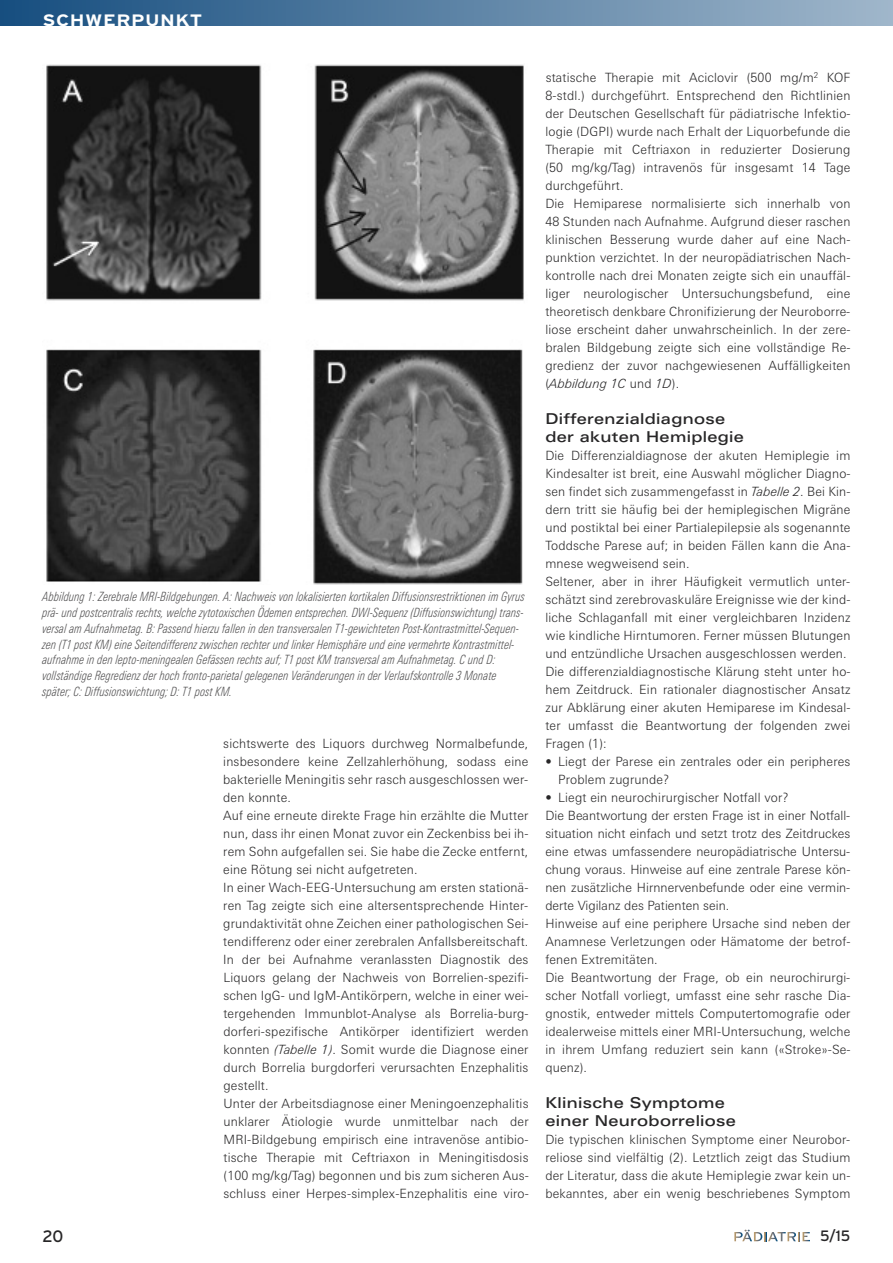
<style>
.page{position:relative;width:893px;height:1263px;background:#fff}
.page>*{position:absolute;margin:0;border:0;box-sizing:border-box;transform-origin:0 0}
.t1{font:700 16.5px "Interstate";letter-spacing:.025em;color:#fff;scale:1.2 1}
.t2{font:16.5px "Interstate";color:#272627}
.t3{font:500 15px/18px "Linotype Univers Extd";letter-spacing:.02em;color:#272627}
.t4{font:15px "Interstate";color:#272627}
.t5{font:300 12.75px/18px "Linotype Univers Basic";letter-spacing:.015em;color:#272627}
.t6{font:italic 300 condensed 12.75px/15.8px "Linotype Univers";letter-spacing:.01em;color:#525152;scale:.9 1}
.s1{font-style:italic}
</style>
<div class="page">
<div style="left:0;top:0;width:893px;height:26px;background:linear-gradient(to right,#164e7f,#a0b7cb)"></div>
<svg style="left:734px;top:1230px;width:76px;height:11px"></svg>
<img style="left:46px;top:64px;width:478px;height:521px">
<p class="t1" style="left:43px;top:11px;width:135px">SCHWERPUNKT</p>
<p class="t6" style="left:43px;top:590px;width:537px">Abbildung 1: Zerebrale MRI-Bildgebungen. A: Nachweis von lokalisierten kortikalen Diffusionsrestriktionen im Gyrus prä- und postcentralis rechts, welche zytotoxischen Ödemen entsprechen. DWI-Sequenz (Diffusionswichtung) trans&shy;versal am Aufnahmetag. B: Passend hierzu fallen in den transversalen T1-gewichteten Post-Kontrastmittel-Sequen&shy;zen (T1 post KM) eine Seitendifferenz zwischen rechter und linker Hemisphäre und eine vermehrte Kontrastmittel&shy;aufnahme in den lepto-meningealen Gefässen rechts auf; T1 post KM transversal am Aufnahmetag. C und D: vollständige Regredienz der hoch fronto-parietal gelegenen Veränderungen in der Verlaufskontrolle 3 Monate später; C: Diffusionswichtung; D: T1 post KM.</p>
<p class="t5" style="left:223px;top:735px;width:307px">sichtswerte des Liquors durchweg Normalbefunde, insbesondere keine Zellzahlerhöhung, sodass eine bakterielle Meningitis sehr rasch ausgeschlossen wer&shy;den konnte.<br>Auf eine erneute direkte Frage hin erzählte die Mutter nun, dass ihr einen Monat zuvor ein Zeckenbiss bei ih&shy;rem Sohn aufgefallen sei. Sie habe die Zecke entfernt, eine Rötung sei nicht aufgetreten.<br>In einer Wach-EEG-Untersuchung am ersten stationä&shy;ren Tag zeigte sich eine altersentsprechende Hinter&shy;grundaktivität ohne Zeichen einer pathologischen Sei&shy;tendifferenz oder einer zerebralen Anfallsbereitschaft.<br>In der bei Aufnahme veranlassten Diagnostik des Liquors gelang der Nachweis von Borrelien-spezifi&shy;schen IgG- und IgM-Antikörpern, welche in einer wei&shy;tergehenden Immunblot-Analyse als Borrelia-burg&shy;dorferi-spezifische Antikörper identifiziert werden konnten <span class="s1">(Tabelle 1)</span>. Somit wurde die Diagnose einer durch Borrelia burgdorferi verursachten Enzephalitis gestellt.<br>Unter der Arbeitsdiagnose einer Meningoenzephalitis unklarer Ätiologie wurde unmittelbar nach der MRI-Bildgebung empirisch eine intravenöse antibio&shy;tische Therapie mit Ceftriaxon in Meningitisdosis (100 mg/kg/Tag) begonnen und bis zum sicheren Aus&shy;schluss einer Herpes-simplex-Enzephalitis eine viro-</p>
<p class="t5" style="left:545px;top:69px;width:307px">statische Therapie mit Aciclovir (500 mg/m<sup>2</sup> KOF 8-stdl.) durchgeführt. Entsprechend den Richtlinien der Deutschen Gesellschaft für pädiatrische Infektio&shy;logie (DGPI) wurde nach Erhalt der Liquorbefunde die Therapie mit Ceftriaxon in reduzierter Dosierung (50 mg/kg/Tag) intravenös für insgesamt 14 Tage durchgeführt.<br>Die Hemiparese normalisierte sich innerhalb von 48 Stunden nach Aufnahme. Aufgrund dieser raschen klinischen Besserung wurde daher auf eine Nach&shy;punktion verzichtet. In der neuropädiatrischen Nach&shy;kontrolle nach drei Monaten zeigte sich ein unauffäl&shy;liger neurologischer Untersuchungsbefund, eine theoretisch denkbare Chronifizierung der Neuroborre&shy;liose erscheint daher unwahrscheinlich. In der zere&shy;bralen Bildgebung zeigte sich eine vollständige Re&shy;gredienz der zuvor nachgewiesenen Auffälligkeiten (<span class="s1">Abbildung 1C</span> und <span class="s1">1D</span>).</p>
<p class="t3" style="left:545px;top:411px;width:200px">Differenzialdiagnose der akuten Hemiplegie</p>
<p class="t5" style="left:545px;top:447px;width:307px">Die Differenzialdiagnose der akuten Hemiplegie im Kindesalter ist breit, eine Auswahl möglicher Diagno&shy;sen findet sich zusammengefasst in <span class="s1">Tabelle 2</span>. Bei Kin&shy;dern tritt sie häufig bei der hemiplegischen Migräne und postiktal bei einer Partialepilepsie als sogenannte Toddsche Parese auf; in beiden Fällen kann die Ana&shy;mnese wegweisend sein.<br>Seltener, aber in ihrer Häufigkeit vermutlich unter&shy;schätzt sind zerebrovaskuläre Ereignisse wie der kind&shy;liche Schlaganfall mit einer vergleichbaren Inzidenz wie kindliche Hirntumoren. Ferner müssen Blutungen und entzündliche Ursachen ausgeschlossen werden.<br>Die differenzialdiagnostische Klärung steht unter ho&shy;hem Zeitdruck. Ein rationaler diagnostischer Ansatz zur Abklärung einer akuten Hemiparese im Kindesal&shy;ter umfasst die Beantwortung der folgenden zwei Fragen (1):</p>
<p class="t5" style="left:558px;top:753px;width:294px;text-indent:-13px">• Liegt der Parese ein zentrales oder ein peripheres<br>Problem zugrunde?</p>
<p class="t5" style="left:545px;top:789px;width:307px">• Liegt ein neurochirurgischer Notfall vor?<br>Die Beantwortung der ersten Frage ist in einer Notfall&shy;situation nicht einfach und setzt trotz des Zeitdruckes eine etwas umfassendere neuropädiatrische Untersu&shy;chung voraus. Hinweise auf eine zentrale Parese kön&shy;nen zusätzliche Hirnnervenbefunde oder eine vermin&shy;derte Vigilanz des Patienten sein.<br>Hinweise auf eine periphere Ursache sind neben der Anamnese Verletzungen oder Hämatome der betrof&shy;fenen Extremitäten.<br>Die Beantwortung der Frage, ob ein neurochirurgi&shy;scher Notfall vorliegt, umfasst eine sehr rasche Dia&shy;gnostik, entweder mittels Computertomografie oder idealerweise mittels einer MRI-Untersuchung, welche in ihrem Umfang reduziert sein kann («Stroke»-Se&shy;quenz).</p>
<p class="t3" style="left:545px;top:1095px;width:192px">Klinische Symptome einer Neuroborreliose</p>
<p class="t5" style="left:545px;top:1131px;width:307px;text-align:justify">Die typischen klinischen Symptome einer Neurobor&shy;reliose sind vielfältig (2). Letztlich zeigt das Studium der Literatur, dass die akute Hemiplegie zwar kein un&shy;bekanntes, aber ein wenig beschriebenes Symptom</p>
<p class="t2" style="left:43px;top:1226px;width:23px">20</p>
<p class="t4" style="left:820px;top:1227px;width:32px">5/15</p>
</div>
